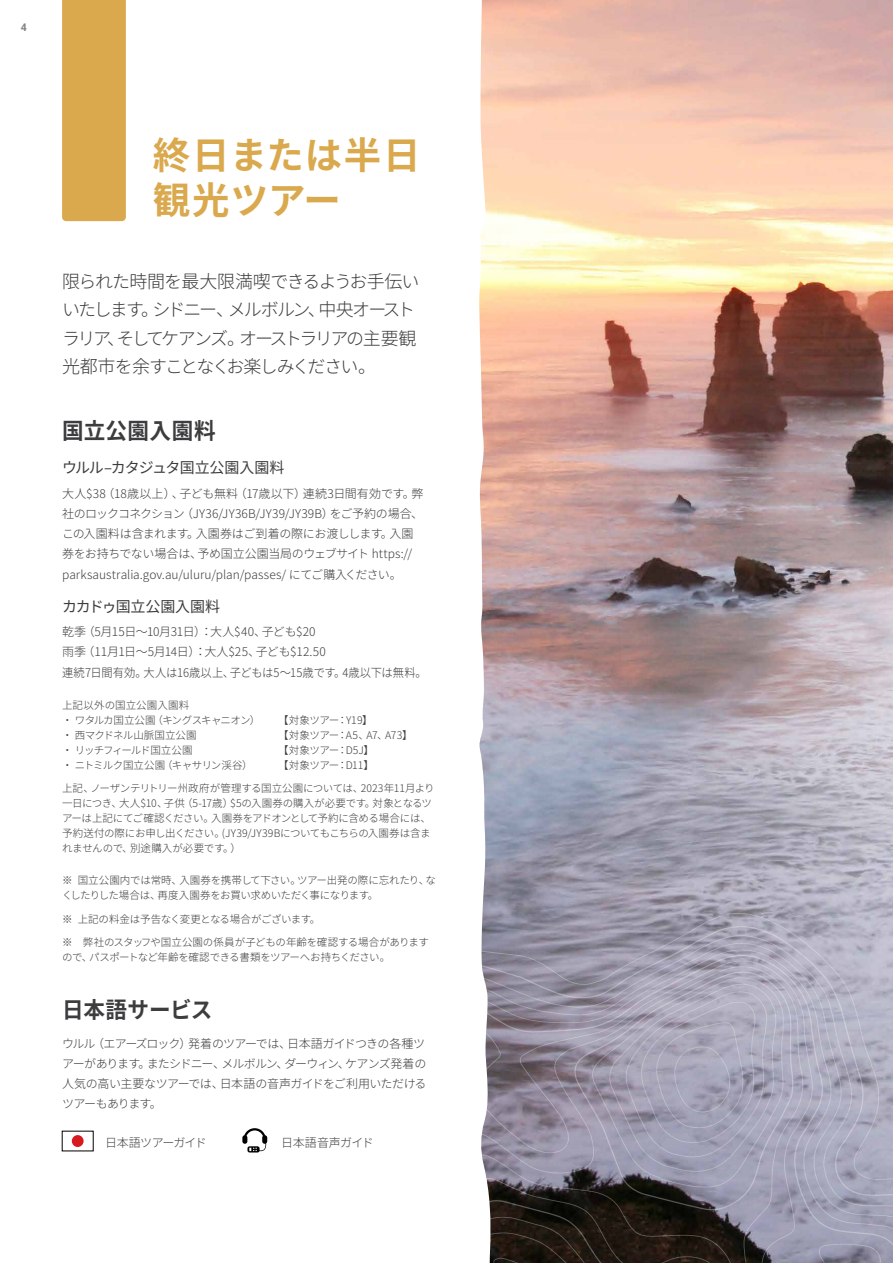
<style>
.page{position:relative;width:893px;height:1263px;background:#fff}
.page>*{position:absolute;margin:0;border:0;box-sizing:border-box;transform-origin:0 0}
.t1{font:700 37.5px/45px "Noto Sans CJ Kjp";letter-spacing:.03em;color:#daa94d}
.t2{font:700 22.5px "Noto Sans CJ Kjp";letter-spacing:.01em;color:#3d3c3e;scale:.96 1}
.t3{font:700 22.5px "Noto Sans CJ Kjp";letter-spacing:-.01em;color:#3d3c3e;scale:.96 1}
.t4{font:300 18px/28.5px "Noto Sans CJ Kjp";letter-spacing:-.1em;color:#3d3c3e}
.t5{font:15px "Noto Sans CJ Kjp";letter-spacing:-.05em;color:#3d3c3e}
.t6{font:15px "Noto Sans CJ Kjp";letter-spacing:-.015em;color:#3d3c3e}
.t7{font:300 12px/20.2px "Noto Sans CJ Kjp";letter-spacing:-.02em;color:#3d3c3e}
.t8{font:300 12px "Noto Sans CJ Kjp";letter-spacing:-.06em;color:#3d3c3e}
.t9{font:300 10.5px/15px "Noto Sans CJ Kjp";letter-spacing:-.025em;color:#3d3c3e}
.t10{font:300 10.5px/15px "Noto Sans CJ Kjp";letter-spacing:-.005em;color:#3d3c3e}
.t11{font:300 10.5px "Noto Sans CJ Kjp";letter-spacing:-.1em;color:#3d3c3e}
.t12{font:300 10.5px "Noto Sans CJ Kjp";letter-spacing:-.045em;color:#3d3c3e}
.t13{font:700 10.5px "Roboto";color:#808285}
</style>
<div class="page">
<img style="left:479px;top:0;width:414px;height:911px">
<svg style="left:482px;top:911px;width:411px;height:15px;background:#9d9bac"></svg>
<svg style="left:248px;top:926px;width:645px;height:227px"></svg>
<svg style="left:260px;top:942px;width:633px;height:211px"></svg>
<svg style="left:268px;top:949px;width:625px;height:204px"></svg>
<svg style="left:276px;top:953px;width:617px;height:310px;background:#b5b4c4"></svg>
<svg style="left:282px;top:959px;width:532px;height:304px"></svg>
<svg style="left:291px;top:965px;width:514px;height:298px"></svg>
<svg style="left:297px;top:1152px;width:492px;height:111px"></svg>
<svg style="left:571px;top:969px;width:222px;height:243px;background:#a9a6b8"></svg>
<svg style="left:818px;top:1243px;width:63px;height:20px"></svg>
<svg style="left:307px;top:976px;width:477px;height:287px"></svg>
<div style="left:72px;top:1135px;width:12px;height:12px;background:#d71920;border-radius:50%"></div>
<svg style="left:242px;top:1128px;width:25px;height:24px"></svg>
<div style="left:62px;top:0;width:64px;height:221px;background:#daa94d"></div>
<p class="t13" style="left:21px;top:20px;width:8px">4</p>
<h1 class="t1" style="left:153px;top:133px;width:269px">終日または半日観光ツアー</h1>
<h3 class="t4" style="left:62px;top:267px;width:359px">限られた時間を最大限満喫できるようお手伝いいたします。シドニー、メルボルン、中央オーストラリア、そしてケアンズ。オーストラリアの主要観光都市を余すことなくお楽しみください。</h3>
<h2 class="t2" style="left:62px;top:418px;width:161px">国立公園入園料</h2>
<p class="t5" style="left:62px;top:459px;width:224px">ウルル–カタジュタ国立公園入園料</p>
<p class="t7" style="left:62px;top:483px;width:363px">大人$38（18歳以上）、子ども無料（17歳以下）連続3日間有効です。弊社のロックコネクション（JY36/JY36B/JY39/JY39B）をご予約の場合、この入園料は含まれます。入園券はご到着の際にお渡しします。入園券をお持ちでない場合は、予め国立公園当局のウェブサイト https:// parksaustralia.gov.au/uluru/plan/passes/ にてご購入ください。</p>
<p class="t6" style="left:62px;top:598px;width:160px">カカドゥ国立公園入園料</p>
<p class="t7" style="left:62px;top:622px;width:366px">乾季（5月15日～10月31日）：大人$40、子ども$20<br>雨季（11月1日～5月14日）：大人$25、子ども$12.50<br>連続7日間有効。大人は16歳以上、子どもは5～15歳です。4歳以下は無料。</p>
<p class="t10" style="left:62px;top:697px;width:200px">上記以外の国立公園入園料<br>・ ワタルカ国立公園（キングスキャニオン）</p>
<p class="t9" style="left:278px;top:712px;width:96px">【対象ツアー：Y19】</p>
<p class="t10" style="left:62px;top:727px;width:136px">・ 西マクドネル山脈国立公園</p>
<p class="t9" style="left:278px;top:727px;width:136px">【対象ツアー：A5、A7、A73】</p>
<p class="t11" style="left:62px;top:744px;width:132px">・ リッチフィールド国立公園</p>
<p class="t9" style="left:278px;top:742px;width:98px">【対象ツアー：D5J】</p>
<p class="t9" style="left:62px;top:757px;width:192px">・ ニトミルク国立公園（キャサリン渓谷）</p>
<p class="t12" style="left:278px;top:759px;width:97px">【対象ツアー：D11】</p>
<p class="t9" style="left:62px;top:781px;width:374px">上記、ノーザンテリトリー州政府が管理する国立公園については、2023年11月より一日につき、大人$10、子供（5-17歳）$5の入園券の購入が必要です。対象となるツアーは上記にてご確認ください。入園券をアドオンとして予約に含める場合には、予約送付の際にお申し出ください。(JY39/JY39Bについてもこちらの入園券は含まれませんので、別途購入が必要です。）</p>
<p class="t9" style="left:62px;top:873px;width:375px">※ 国立公園内では常時、入園券を携帯して下さい。ツアー出発の際に忘れたり、なくしたりした場合は、再度入園券をお買い求めいただく事になります。</p>
<p class="t9" style="left:62px;top:911px;width:260px">※ 上記の料金は予告なく変更となる場合がございます。</p>
<p class="t9" style="left:62px;top:935px;width:368px">※　弊社のスタッフや国立公園の係員が子どもの年齢を確認する場合がありますので、パスポートなど年齢を確認できる書類をツアーへお持ちください。</p>
<h2 class="t3" style="left:62px;top:997px;width:158px">日本語サービス</h2>
<p class="t7" style="left:62px;top:1033px;width:366px;text-align:justify">ウルル（エアーズロック）発着のツアーでは、日本語ガイドつきの各種ツアーがあります。またシドニー、メルボルン、ダーウィン、ケアンズ発着の人気の高い主要なツアーでは、日本語の音声ガイドをご利用いただけるツアーもあります。</p>
<p class="t8" style="left:105px;top:1135px;width:103px">日本語ツアーガイド</p>
<p class="t7" style="left:281px;top:1132px;width:94px">日本語音声ガイド</p>
</div>
